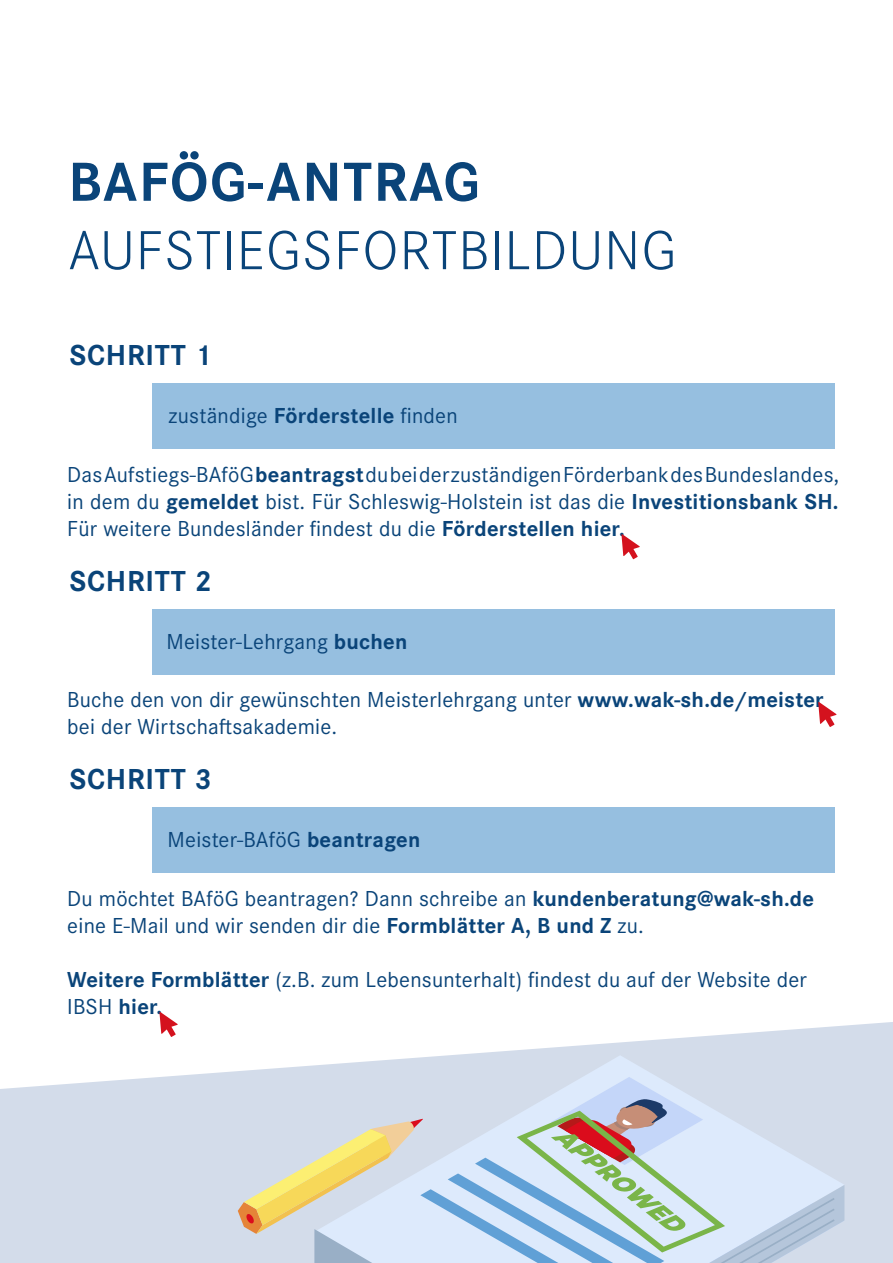
<style>
.page{position:relative;width:893px;height:1263px;background:#fff}
.page>*{position:absolute;margin:0;border:0;box-sizing:border-box;transform-origin:0 0}
.t1{font:300 57px "Corporate S Pro";letter-spacing:.02em;color:#0a4479}
.t2{font:700 57px "Corporate S Pro";letter-spacing:.03em;color:#0a4479}
.t3{font:700 30px "Corporate S Pro";letter-spacing:.025em;color:#0a4479}
.t4{font:22.5px/27px "Corporate S Pro";letter-spacing:.01em;color:#0a4479}
.s1{font-weight:700}
</style>
<div class="page">
<svg style="left:0;top:1022px;width:893px;height:241px;fill:#d3dcea"></svg>
<div style="left:152px;top:383px;width:683px;height:65px;background:#96bfe0"></div>
<div style="left:152px;top:609px;width:683px;height:65px;background:#96bfe0"></div>
<div style="left:152px;top:807px;width:683px;height:65px;background:#96bfe0"></div>
<svg style="left:314px;top:1055px;width:530px;height:22px;background:#d6dfec"></svg>
<svg style="left:238px;top:1077px;width:606px;height:186px;background:#cdd8de"></svg>
<svg style="left:159px;top:1012px;width:19px;height:25px"></svg>
<svg style="left:818px;top:702px;width:18px;height:25px"></svg>
<svg style="left:621px;top:534px;width:19px;height:25px"></svg>
<h1 class="t2" style="left:68px;top:137px;width:413px">BAFÖG-ANTRAG</h1>
<h1 class="t1" style="left:68px;top:210px;width:609px">AUFSTIEGSFORTBILDUNG</h1>
<h2 class="t3" style="left:69px;top:331px;width:144px">SCHRITT 1</h2>
<p class="t4" style="left:169px;top:401px;width:291px">zuständige <span class="s1">Förderstelle</span> finden</p>
<p class="t4" style="left:67px;top:459px;width:773px;text-align:justify">Das Aufstiegs-BAföG <span class="s1">beantragst</span> du bei der zuständigen Förderbank des Bundeslandes, in dem du <span class="s1">gemeldet</span> bist. Für Schleswig-Holstein ist das die <span class="s1">Investitionsbank SH.<br></span>Für weitere Bundesländer findest du die <span class="s1">Förderstellen hier.</span></p>
<h2 class="t3" style="left:69px;top:557px;width:144px">SCHRITT 2</h2>
<p class="t4" style="left:167px;top:627px;width:242px">Meister-Lehrgang <span class="s1">buchen</span></p>
<p class="t4" style="left:67px;top:685px;width:758px">Buche den von dir gewünschten Meisterlehrgang unter <span class="s1">www.wak-sh.de/meister </span>bei der Wirtschaftsakademie.</p>
<h2 class="t3" style="left:69px;top:756px;width:144px">SCHRITT 3</h2>
<p class="t4" style="left:168px;top:824px;width:254px">Meister-BAföG <span class="s1">beantragen</span></p>
<p class="t4" style="left:67px;top:883px;width:748px">Du möchtet BAföG beantragen? Dann schreibe an <span class="s1">kundenberatung@wak-sh.de </span>eine E-Mail und wir senden dir die <span class="s1">Formblätter A, B und Z</span> zu.</p>
<p class="t4" style="left:67px;top:964px;width:741px"><span class="s1">Weitere Formblätter</span> (z.B. zum Lebensunterhalt) findest du auf der Website der<br>IBSH <span class="s1">hier.</span></p>
</div>
